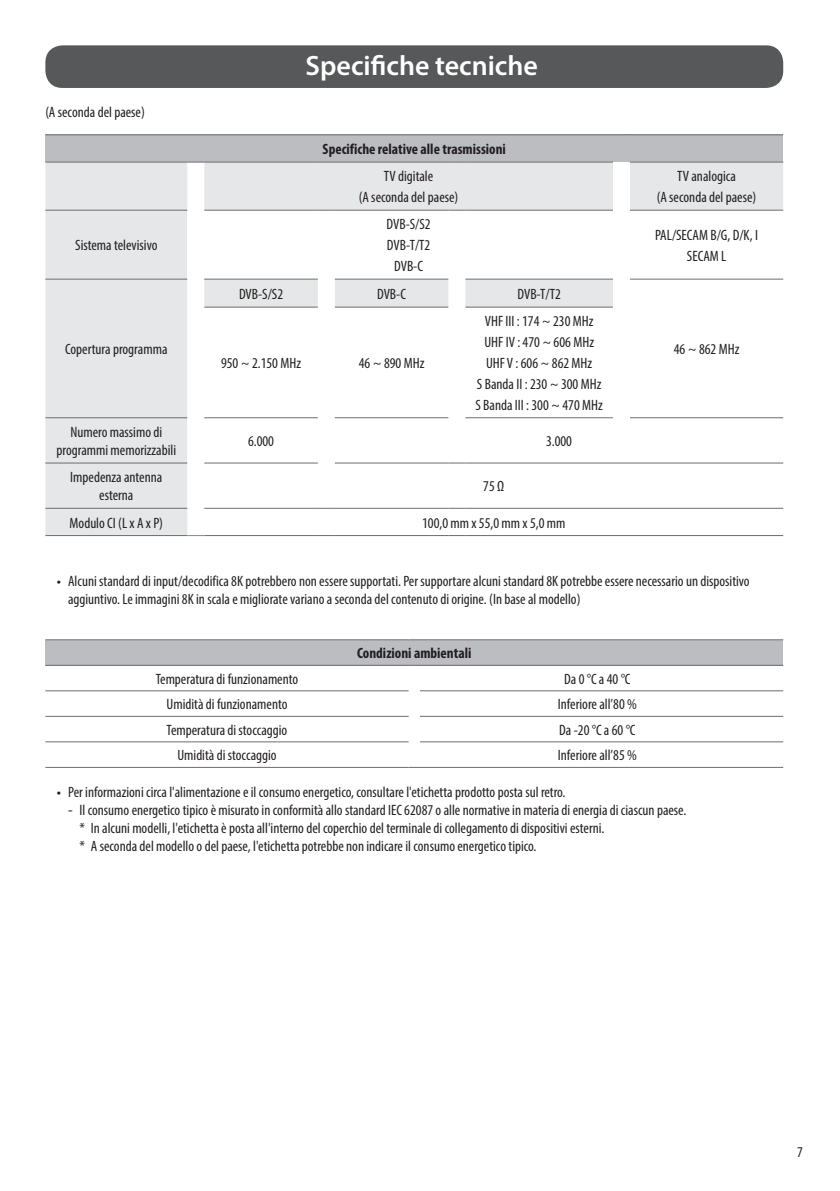
<style>
.page{position:relative;width:840px;height:1191px;background:#fff}
.page>*{position:absolute;margin:0;border:0;box-sizing:border-box;transform-origin:0 0}
.t1{font:600 28px "Myriad Pro";color:#fff}
.Body_Center{font:condensed 15px/18px "Myriad Pro";color:#231f20;text-align:center}
.Body_Bold_Center{font:700 condensed 15px "Myriad Pro";color:#231f20}
.Body{font:condensed 15px "Myriad Pro";color:#231f20}
.Page_Number_Right{font:condensed 15px "Myriad Pro";color:#231f20}
.s1{font-family:"LG Smart";font-stretch:normal}
.s2{font-stretch:normal}
</style>
<div class="page">
<div style="left:45px;top:45px;width:737px;height:43px;background:#57585a;border-radius:17px"></div>
<div style="left:45px;top:135px;width:737px;height:27px;background:#bcbdc0"></div>
<svg style="left:45px;top:162px;width:737px;height:373px"></svg>
<div style="left:187px;top:210px;width:17px;height:69px;background:#fff"></div>
<hr style="left:45px;top:279px;width:142px;height:1px;background:#6c6d70">
<hr style="left:45px;top:417px;width:142px;height:1px;background:#6c6d70">
<hr style="left:45px;top:462px;width:142px;height:1px;background:#6c6d70">
<hr style="left:45px;top:508px;width:142px;height:1px;background:#6c6d70">
<hr style="left:45px;top:535px;width:142px;height:1px;background:#6c6d70">
<hr style="left:45px;top:134px;width:142px;height:1px;background:#6c6d70">
<svg style="left:187px;top:134px;width:17px;height:1px"></svg>
<hr style="left:204px;top:134px;width:113px;height:1px;background:#6c6d70">
<svg style="left:317px;top:134px;width:17px;height:1px"></svg>
<hr style="left:334px;top:134px;width:114px;height:1px;background:#6c6d70">
<svg style="left:448px;top:134px;width:17px;height:1px"></svg>
<hr style="left:465px;top:134px;width:147px;height:1px;background:#6c6d70">
<svg style="left:612px;top:134px;width:17px;height:1px"></svg>
<hr style="left:629px;top:134px;width:153px;height:1px;background:#6c6d70">
<svg style="left:187px;top:162px;width:17px;height:1px"></svg>
<hr style="left:629px;top:462px;width:153px;height:1px;background:#6c6d70">
<svg style="left:187px;top:279px;width:442px;height:230px"></svg>
<hr style="left:629px;top:508px;width:153px;height:1px;background:#6c6d70">
<hr style="left:204px;top:535px;width:113px;height:1px;background:#6c6d70">
<svg style="left:317px;top:535px;width:17px;height:1px"></svg>
<hr style="left:334px;top:535px;width:114px;height:1px;background:#6c6d70">
<svg style="left:448px;top:535px;width:17px;height:1px"></svg>
<hr style="left:465px;top:535px;width:147px;height:1px;background:#6c6d70">
<svg style="left:612px;top:535px;width:17px;height:1px"></svg>
<hr style="left:629px;top:535px;width:153px;height:1px;background:#6c6d70">
<hr style="left:204px;top:162px;width:113px;height:1px;background:#6c6d70">
<svg style="left:317px;top:162px;width:17px;height:1px"></svg>
<hr style="left:334px;top:162px;width:114px;height:1px;background:#6c6d70">
<svg style="left:448px;top:162px;width:17px;height:1px"></svg>
<hr style="left:465px;top:162px;width:147px;height:1px;background:#6c6d70">
<hr style="left:204px;top:210px;width:113px;height:1px;background:#6c6d70">
<svg style="left:317px;top:210px;width:17px;height:1px"></svg>
<hr style="left:334px;top:210px;width:114px;height:1px;background:#6c6d70">
<svg style="left:448px;top:210px;width:17px;height:1px"></svg>
<hr style="left:465px;top:210px;width:147px;height:1px;background:#6c6d70">
<hr style="left:45px;top:162px;width:142px;height:1px;background:#6c6d70">
<hr style="left:629px;top:162px;width:153px;height:1px;background:#6c6d70">
<hr style="left:204px;top:279px;width:113px;height:1px;background:#6c6d70">
<hr style="left:204px;top:307px;width:113px;height:1px;background:#6c6d70">
<hr style="left:204px;top:417px;width:113px;height:1px;background:#6c6d70">
<hr style="left:334px;top:279px;width:114px;height:1px;background:#6c6d70">
<hr style="left:334px;top:307px;width:114px;height:1px;background:#6c6d70">
<hr style="left:334px;top:417px;width:114px;height:1px;background:#6c6d70">
<hr style="left:465px;top:417px;width:147px;height:1px;background:#6c6d70">
<hr style="left:629px;top:417px;width:153px;height:1px;background:#6c6d70">
<hr style="left:465px;top:279px;width:147px;height:1px;background:#6c6d70">
<hr style="left:465px;top:307px;width:147px;height:1px;background:#6c6d70">
<hr style="left:45px;top:210px;width:142px;height:1px;background:#6c6d70">
<hr style="left:629px;top:210px;width:153px;height:1px;background:#6c6d70">
<hr style="left:629px;top:279px;width:153px;height:1px;background:#6c6d70">
<svg style="left:187px;top:535px;width:17px;height:1px"></svg>
<div style="left:45px;top:640px;width:737px;height:25px;background:#bcbdc0"></div>
<hr style="left:45px;top:639px;width:363px;height:1px;background:#6c6d70">
<svg style="left:408px;top:639px;width:12px;height:1px"></svg>
<hr style="left:420px;top:639px;width:362px;height:1px;background:#6c6d70">
<svg style="left:408px;top:665px;width:12px;height:1px"></svg>
<hr style="left:45px;top:665px;width:363px;height:1px;background:#6c6d70">
<hr style="left:45px;top:690px;width:363px;height:1px;background:#6c6d70">
<hr style="left:45px;top:716px;width:363px;height:1px;background:#6c6d70">
<hr style="left:45px;top:741px;width:363px;height:1px;background:#6c6d70">
<hr style="left:45px;top:767px;width:363px;height:1px;background:#6c6d70">
<hr style="left:420px;top:665px;width:362px;height:1px;background:#6c6d70">
<hr style="left:420px;top:690px;width:362px;height:1px;background:#6c6d70">
<hr style="left:420px;top:716px;width:362px;height:1px;background:#6c6d70">
<hr style="left:420px;top:741px;width:362px;height:1px;background:#6c6d70">
<hr style="left:420px;top:767px;width:362px;height:1px;background:#6c6d70">
<svg style="left:408px;top:767px;width:12px;height:1px"></svg>
<p class="Body" style="left:45px;top:103px;width:101px">(A seconda del paese)</p>
<p class="Body_Center" style="left:75px;top:236px;width:84px">Sistema televisivo</p>
<p class="Body_Center" style="left:65px;top:340px;width:104px">Copertura programma</p>
<p class="t1" style="left:305px;top:48px;width:234px">Specifiche tecniche</p>
<p class="Body_Bold_Center" style="left:322px;top:140px;width:185px">Specifiche relative alle trasmissioni</p>
<p class="Body_Center" style="left:384px;top:167px;width:51px">TV digitale</p>
<p class="Body_Center" style="left:359px;top:188px;width:101px">(A seconda del paese)</p>
<p class="Body_Center" style="left:386px;top:215px;width:46px">DVB-S/S2</p>
<p class="Body_Center" style="left:387px;top:236px;width:45px">DVB-T/T2</p>
<p class="Body_Center" style="left:394px;top:257px;width:30px">DVB-C</p>
<p class="Body_Center" style="left:239px;top:285px;width:46px">DVB-S/S2</p>
<p class="Body_Center" style="left:377px;top:285px;width:30px">DVB-C</p>
<p class="Body_Center" style="left:517px;top:285px;width:45px">DVB-T/T2</p>
<p class="Body_Center" style="left:221px;top:354px;width:82px">950 ~ 2.150 MHz</p>
<p class="Body_Center" style="left:358px;top:354px;width:67px">46 ~ 890 MHz</p>
<p class="Body_Center" style="left:484px;top:312px;width:110px">VHF III : 174 ~ 230 MHz</p>
<p class="Body_Center" style="left:484px;top:333px;width:111px">UHF IV : 470 ~ 606 MHz</p>
<p class="Body_Center" style="left:486px;top:354px;width:108px">UHF V : 606 ~ 862 MHz</p>
<p class="Body_Center" style="left:476px;top:375px;width:126px">S Banda II : 230 ~ 300 MHz</p>
<p class="Body_Center" style="left:475px;top:395px;width:129px">S Banda III : 300 ~ 470 MHz</p>
<p class="Body_Center" style="left:56px;top:423px;width:121px">Numero massimo di programmi memorizzabili</p>
<p class="Body_Center" style="left:248px;top:432px;width:28px">6.000</p>
<p class="Body_Center" style="left:545px;top:432px;width:28px">3.000</p>
<p class="Body_Center" style="left:70px;top:468px;width:93px">Impedenza antenna esterna</p>
<p class="Body_Center" style="left:483px;top:477px;width:22px">75 Ω</p>
<p class="Body_Center" style="left:70px;top:513px;width:95px">Modulo CI (L x A x P)</p>
<p class="Body_Center" style="left:422px;top:513px;width:145px">100,0 mm x 55,0 mm x 5,0 mm</p>
<p class="Body_Center" style="left:677px;top:167px;width:60px">TV analogica</p>
<p class="Body_Center" style="left:656px;top:188px;width:101px">(A seconda del paese)</p>
<p class="Body_Center" style="left:654px;top:226px;width:104px">PAL/SECAM B/G, D/K, I</p>
<p class="Body_Center" style="left:686px;top:246px;width:41px">SECAM L</p>
<p class="Body_Center" style="left:673px;top:340px;width:67px">46 ~ 862 MHz</p>
<p class="Body_Center" style="left:68px;top:572px;width:682px;text-align:left;text-indent:-11px"><span class="s1">•</span> Alcuni standard di input/decodifica 8K potrebbero non essere supportati. Per supportare alcuni standard 8K potrebbe essere necessario un dispositivo aggiuntivo. Le immagini 8K in scala e migliorate variano a seconda del contenuto di origine. (In base al modello)</p>
<p class="Body_Bold_Center" style="left:357px;top:644px;width:116px">Condizioni ambientali</p>
<p class="Body_Center" style="left:156px;top:669px;width:144px">Temperatura di funzionamento</p>
<p class="Body_Center" style="left:564px;top:669px;width:68px">Da 0 °C a 40 °C</p>
<p class="Body_Center" style="left:166px;top:695px;width:122px">Umidità di funzionamento</p>
<p class="Body_Center" style="left:557px;top:695px;width:80px">Inferiore all’80 %</p>
<p class="Body_Center" style="left:166px;top:720px;width:122px">Temperatura di stoccaggio</p>
<p class="Body_Center" style="left:559px;top:720px;width:78px">Da -20 °C a 60 °C</p>
<p class="Body_Center" style="left:177px;top:746px;width:101px">Umidità di stoccaggio</p>
<p class="Body_Center" style="left:557px;top:746px;width:80px">Inferiore all’85 %</p>
<p class="Body_Center" style="left:57px;top:783px;width:510px"><span class="s2">•</span> Per informazioni circa l'alimentazione e il consumo energetico, consultare l'etichetta prodotto posta sul retro.</p>
<p class="Body_Center" style="left:68px;top:801px;width:619px"><span class="s2">-</span> Il consumo energetico tipico è misurato in conformità allo standard IEC 62087 o alle normative in materia di energia di ciascun paese.</p>
<p class="Body_Center" style="left:79px;top:819px;width:526px">* In alcuni modelli, l'etichetta è posta all'interno del coperchio del terminale di collegamento di dispositivi esterni.</p>
<p class="Body_Center" style="left:79px;top:837px;width:458px">* A seconda del modello o del paese, l'etichetta potrebbe non indicare il consumo energetico tipico.</p>
<p class="Page_Number_Right" style="left:796px;top:1142px;width:7px">7</p>
</div>
